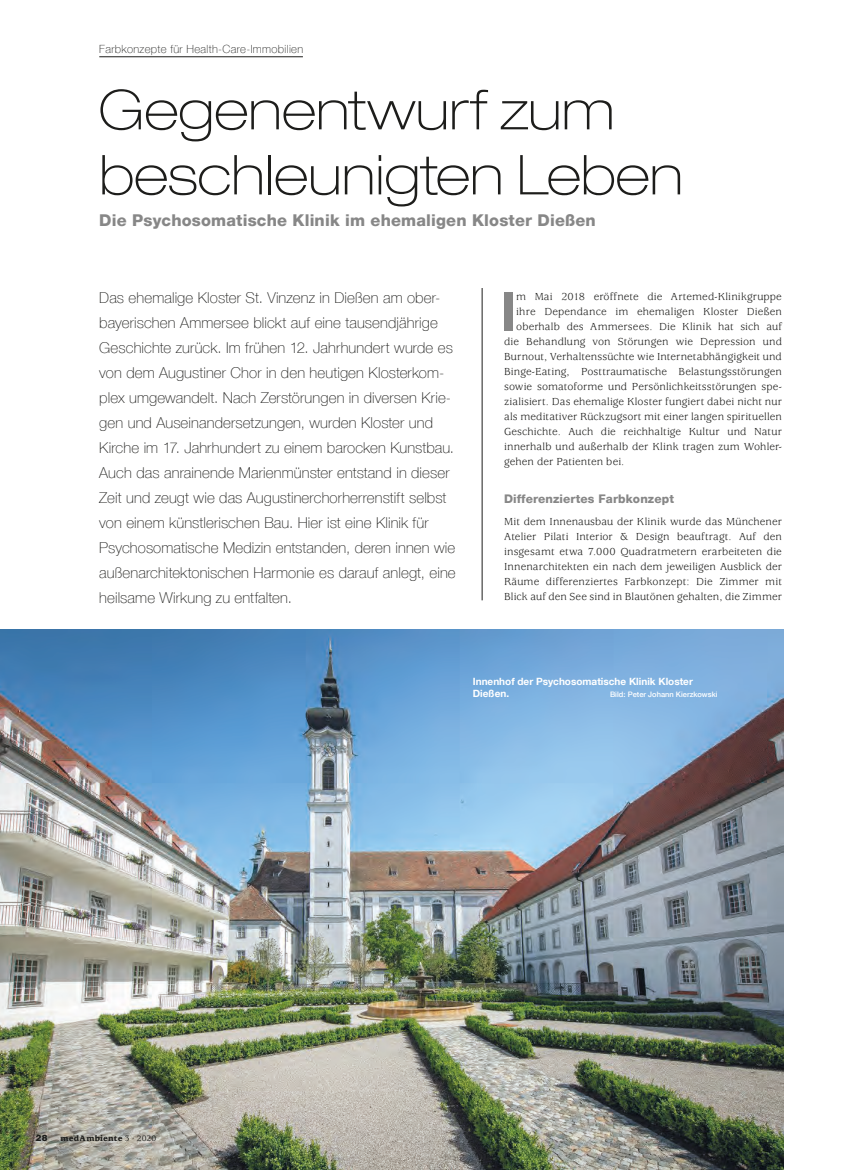
<style>
.page{position:relative;width:844px;height:1170px;background:#fff}
.page>*{position:absolute;margin:0;border:0;box-sizing:border-box;transform-origin:0 0}
.t1{font:100 expanded 55px/65px "Helvetica Neue LT Com";letter-spacing:.005em;color:#1d1d1b}
.t2{font:700 53.25px "Helvetica Neue LT Com";color:#878787}
.t3{font:800 16.25px "Helvetica Neue LT Com";letter-spacing:.01em;color:#878787}
.t4{font:100 15px/25px "Helvetica Neue LT Com";letter-spacing:.01em;color:#1d1d1b}
.t5{font:800 11.88px "Helvetica Neue LT Com";letter-spacing:.01em;color:#878787}
.t6{font:11.25px/15px "Usherwood Std";letter-spacing:.01em;color:#1d1d1b;text-align:justify}
.t7{font:100 11.25px "Helvetica Neue LT Com";letter-spacing:.03em;color:#1d1d1b}
.t8{font:700 10px/12.5px "Helvetica Neue LT Com";color:#fff}
.t9{font:900 8.75px "Usherwood Std";letter-spacing:.02em;color:#1d1d1b}
.t10{font:900 8.75px "Helvetica LT Std";color:#1d1d1b}
.t11{font:500 7.5px "Helvetica Neue LT Com";color:#fff}
.s1{font-weight:500}
</style>
<div class="page">
<hr style="left:482px;top:288px;width:1px;height:312px;background:#1d1d1b">
<hr style="left:99px;top:57px;width:204px;height:1px;background:#1d1d1b">
<img style="left:0;top:629px;width:783px;height:540px">
<p class="t7" style="left:99px;top:42px;width:205px">Farbkonzepte für Health-Care-Immobilien</p>
<h1 class="t1" style="left:98px;top:76px;width:586px">Gegenentwurf zum beschleunigten Leben</h1>
<h3 class="t3" style="left:99px;top:211px;width:498px">Die Psychosomatische Klinik im ehemaligen Kloster Dießen</h3>
<p class="t4" style="left:99px;top:285px;width:358px">Das ehemalige Kloster St. Vinzenz in Dießen am ober&shy;bayerischen Ammersee blickt auf eine tausendjährige Geschichte zurück. Im frühen 12. Jahrhundert wurde es von dem Augustiner Chor in den heutigen Klosterkom&shy;plex umgewandelt. Nach Zerstörungen in diversen Krie&shy;gen und Auseinandersetzungen, wurden Kloster und Kirche im 17. Jahrhundert zu einem barocken Kunstbau.<br>Auch das anrainende Marienmünster entstand in dieser Zeit und zeugt wie das Augustinerchorherrenstift selbst von einem künstlerischen Bau. Hier ist eine Klinik für Psychosomatische Medizin entstanden, deren innen wie außenarchitektonischen Harmonie es darauf anlegt, eine heilsame Wirkung zu entfalten.</p>
<h2 class="t2" style="left:500px;top:277px;width:17px">I</h2>
<p class="t6" style="left:516px;top:289px;width:267px">m Mai 2018 eröffnete die Artemed-Klinikgruppe</p>
<p class="t6" style="left:516px;top:304px;width:267px">ihre Dependance im ehemaligen Kloster Dießen</p>
<p class="t6" style="left:516px;top:319px;width:267px">oberhalb des Ammersees. Die Klinik hat sich auf</p>
<p class="t6" style="left:504px;top:334px;width:279px">die Behandlung von Störungen wie Depression und</p>
<p class="t6" style="left:504px;top:349px;width:279px">Burnout, Verhaltenssüchte wie Internetabhängigkeit und</p>
<p class="t6" style="left:504px;top:364px;width:279px">Binge-Eating, Posttraumatische Belastungsstörungen</p>
<p class="t6" style="left:504px;top:379px;width:279px">sowie somatoforme und Persönlichkeitsstörungen spe-</p>
<p class="t6" style="left:504px;top:394px;width:279px">zialisiert. Das ehemalige Kloster fungiert dabei nicht nur</p>
<p class="t6" style="left:504px;top:409px;width:279px">als meditativer Rückzugsort mit einer langen spirituellen</p>
<p class="t6" style="left:504px;top:424px;width:279px">Geschichte. Auch die reichhaltige Kultur und Natur</p>
<p class="t6" style="left:504px;top:439px;width:279px">innerhalb und außerhalb der Klink tragen zum Wohler-</p>
<p class="t6" style="left:504px;top:454px;width:122px">gehen der Patienten bei.</p>
<p class="t5" style="left:504px;top:491px;width:171px">Differenziertes Farbkonzept</p>
<p class="t6" style="left:504px;top:514px;width:279px">Mit dem Innenausbau der Klinik wurde das Münchener Atelier Pilati Interior &amp; Design beauftragt. Auf den insgesamt etwa 7.000 Quadratmetern erarbeiteten die Innenarchitekten ein nach dem jeweiligen Ausblick der Räume differenziertes Farbkonzept: Die Zimmer mit Blick auf den See sind in Blautönen gehalten, die Zimmer</p>
<p class="t8" style="left:472px;top:674px;width:221px">Innenhof der Psychosomatische Klinik Kloster<br>Dießen.</p>
<p class="t11" style="left:610px;top:690px;width:109px">Bild: Peter Johann Kierzkowski</p>
<p class="t10" style="left:35px;top:1132px;width:14px">28</p>
<p class="t9" style="left:61px;top:1133px;width:97px">medAmbiente <span class="s1">3·2020</span></p>
</div>
